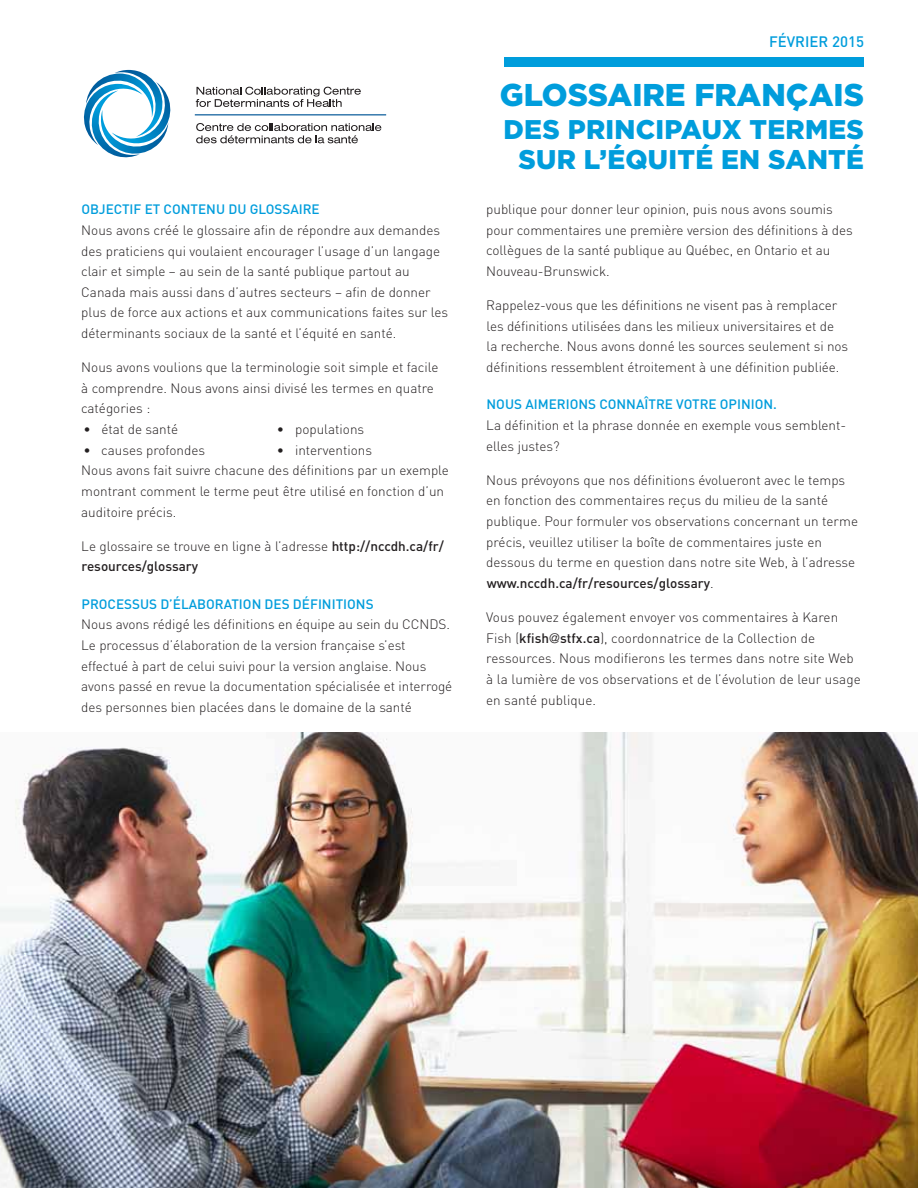
<style>
.page{position:relative;width:918px;height:1188px;background:#fff}
.page>*{position:absolute;margin:0;border:0;box-sizing:border-box;transform-origin:0 0}
.t1{font:900 31.5px "Gotham HTF";color:#009ddc}
.t2{font:900 27px/30px "Gotham HTF";letter-spacing:.01em;color:#009ddc;text-align:center}
.t3{font:500 15px "DIN";color:#009ddc}
.t4{font:300 13.5px/20.7px "DIN";color:#231f20}
.t5{font:500 13.5px "DIN";color:#009ddc}
.t6{font:500 13.5px/20.7px "DIN";color:#231f20}
.s1{font-weight:300}
.s2{font-weight:500}
.s3{font-family:"Avenir"}
</style>
<div class="page">
<img style="left:0;top:732px;width:918px;height:456px">
<svg style="left:196px;top:87px;width:165px;height:20px"></svg>
<svg style="left:196px;top:123px;width:185px;height:20px"></svg>
<svg style="left:84px;top:70px;width:87px;height:88px"></svg>
<hr style="left:195px;top:114px;width:191px;height:1px;background:#005697">
<div style="left:505px;top:57px;width:359px;height:10px;background:#009ddc"></div>
<p class="t5" style="left:82px;top:201px;width:240px">OBJECTIF ET CONTENU DU GLOSSAIRE</p>
<p class="t4" style="left:81px;top:220px;width:369px">Nous avons créé le glossaire afin de répondre aux demandes des praticiens qui voulaient encourager l’usage d’un langage clair et simple – au sein de la santé publique partout au Canada mais aussi dans d’autres secteurs – afin de donner plus de force aux actions et aux communications faites sur les déterminants sociaux de la santé et l’équité en santé.</p>
<p class="t4" style="left:81px;top:357px;width:359px">Nous avons voulions que la terminologie soit simple et facile à comprendre. Nous avons ainsi divisé les termes en quatre catégories :</p>
<p class="t4" style="left:83px;top:419px;width:96px">• état de santé</p>
<p class="t4" style="left:83px;top:439px;width:123px">• causes profondes</p>
<p class="t4" style="left:277px;top:419px;width:89px">• populations</p>
<p class="t4" style="left:81px;top:439px;width:369px;text-indent:196px">• interventions<br>Nous avons fait suivre chacune des définitions par un exemple montrant comment le terme peut être utilisé en fonction d’un auditoire précis.</p>
<p class="t6" style="left:81px;top:535px;width:364px"><span class="s1">Le glossaire se trouve en ligne à l’adresse</span> HTTP://NCCDH.CA/FR/<br>RESOURCES/GLOSSARY</p>
<p class="t5" style="left:82px;top:595px;width:294px">PROCESSUS D’ÉLABORATION DES DÉFINITIONS</p>
<p class="t4" style="left:81px;top:614px;width:373px">Nous avons rédigé les définitions en équipe au sein du CCNDS.<br>Le processus d’élaboration de la version française s’est effectué à part de celui suivi pour la version anglaise. Nous avons passé en revue la documentation spécialisée et interrogé des personnes bien placées dans le domaine de la santé</p>
<p class="t3" style="left:769px;top:32px;width:96px">FÉVRIER 2015</p>
<h1 class="t1" style="left:500px;top:77px;width:366px">GLOSSAIRE FRANÇAIS</h1>
<h2 class="t2" style="left:504px;top:114px;width:362px">DES PRINCIPAUX TERMES<br>SUR L’ÉQUITÉ EN SANTÉ</h2>
<p class="t4" style="left:486px;top:199px;width:368px">publique pour donner leur opinion, puis nous avons soumis pour commentaires une première version des définitions à des collègues de la santé publique au Québec, en Ontario et au Nouveau-Brunswick.</p>
<p class="t4" style="left:486px;top:295px;width:364px">Rappelez-vous que les définitions ne visent pas à remplacer les définitions utilisées dans les milieux universitaires et de<br>la recherche. Nous avons donné les sources seulement si nos définitions ressemblent étroitement à une définition publiée.</p>
<p class="t5" style="left:487px;top:396px;width:292px">NOUS AIMERIONS CONNAÎTRE VOTRE OPINION.</p>
<p class="t4" style="left:486px;top:415px;width:362px">La définition et la phrase donnée en exemple vous semblent&shy;elles justes?</p>
<p class="t4" style="left:486px;top:470px;width:374px">Nous prévoyons que nos définitions évolueront avec le temps en fonction des commentaires reçus du milieu de la santé publique. Pour formuler vos observations concernant un terme précis, veuillez utiliser la boîte de commentaires juste en dessous du terme en question dans notre site Web, à l’adresse <span class="s2">WWW.NCCDH.CA/FR/RESOURCES/GLOSSARY</span>.</p>
<p class="t4" style="left:486px;top:607px;width:376px">Vous pouvez également envoyer vos commentaires à Karen Fish (<span class="s2">KFISH</span><span class="s3">@</span><span class="s2">STFX.CA</span>), coordonnatrice de la Collection de ressources. Nous modifierons les termes dans notre site Web à la lumière de vos observations et de l’évolution de leur usage en santé publique.</p>
</div>
